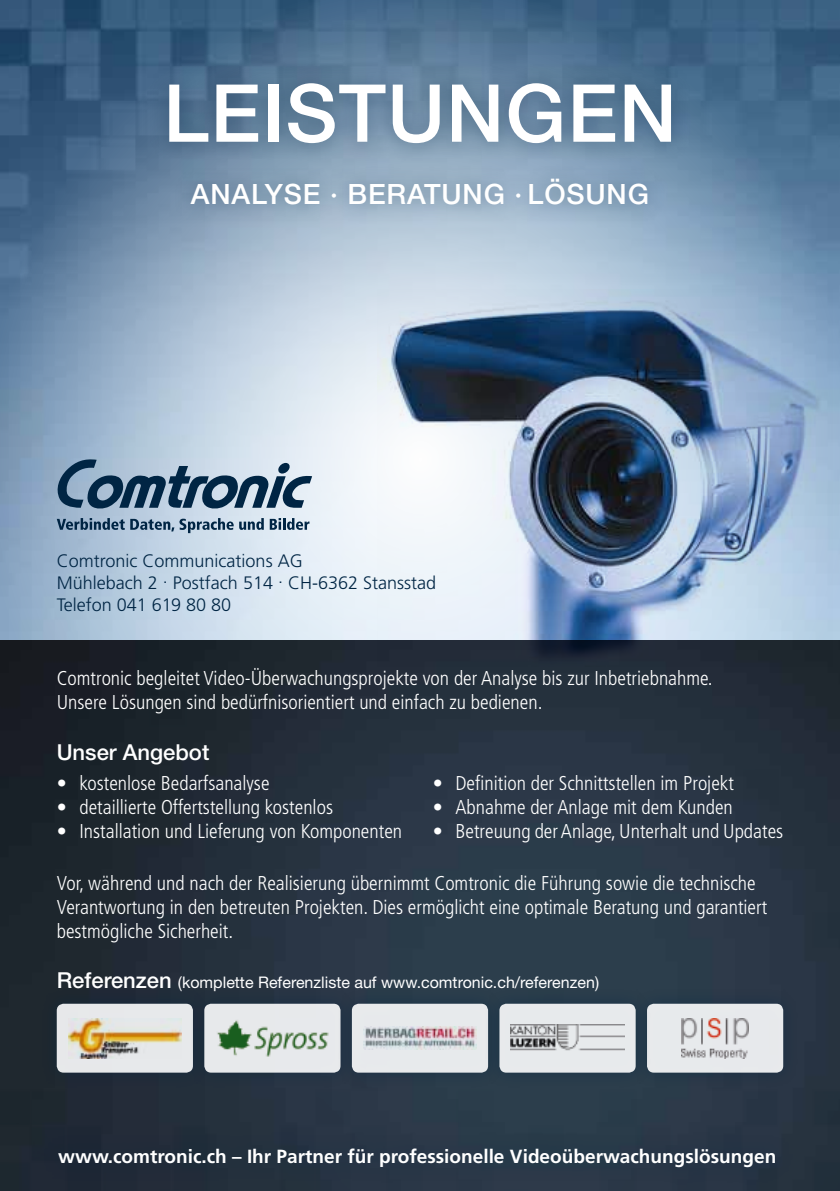
<style>
.page{position:relative;width:840px;height:1191px;background:#fff}
.page>*{position:absolute;margin:0;border:0;box-sizing:border-box;transform-origin:0 0}
.t1{font:500 80px "Helvetica Neue";letter-spacing:.015em;color:#fff}
.t2{font:500 28px "Helvetica Neue";letter-spacing:.03em;color:#fff}
.t3{font:500 22px "Helvetica Neue";color:#fff}
.t4{font:300 condensed 20px/24px "Frutiger";color:#fff}
.t5{font:700 19px "Frutiger";color:#fff}
.t6{font:300 18px/22px "Frutiger";color:#002544}
.t7{font:16px "Helvetica Neue";color:#fff}
.s1{font-weight:500;font-size:22px}
</style>
<div class="page">
<img style="left:0;top:0;width:839px;height:641px">
<img style="left:0;top:641px;width:839px;height:550px">
<img style="left:377px;top:289px;width:454px;height:378px">
<div style="left:41px;top:988px;width:167px;height:100px;background:#1e2836"></div>
<div style="left:57px;top:1003px;width:136px;height:69px;background:#e7e9eb;border-radius:7px"></div>
<img style="left:68px;top:1018px;width:113px;height:40px">
<div style="left:189px;top:988px;width:167px;height:100px;background:#002544;opacity:.45"></div>
<div style="left:204px;top:1003px;width:136px;height:69px;background:#e7e9eb;border-radius:7px"></div>
<img style="left:217px;top:1020px;width:112px;height:37px">
<div style="left:336px;top:988px;width:167px;height:100px;background:#002544;opacity:.45"></div>
<div style="left:351px;top:1003px;width:137px;height:69px;background:#e7eaec;border-radius:7px"></div>
<img style="left:363px;top:1026px;width:113px;height:23px">
<div style="left:631px;top:988px;width:167px;height:100px;background:#283747"></div>
<div style="left:646px;top:1003px;width:136px;height:69px;background:#e7eaec;border-radius:7px"></div>
<img style="left:681px;top:1018px;width:67px;height:40px">
<div style="left:483px;top:988px;width:167px;height:100px;background:#002544;opacity:.45"></div>
<div style="left:499px;top:1003px;width:136px;height:69px;background:#e7eaec;border-radius:7px"></div>
<img style="left:510px;top:1024px;width:114px;height:27px">
<div style="left:148px;top:63px;width:543px;height:162px;background:#002544;opacity:.45"></div>
<div style="left:39px;top:1129px;width:755px;height:57px;background:#002544;opacity:.45"></div>
<svg style="left:57px;top:459px;width:255px;height:50px;background:#748da3"></svg>
<svg style="left:57px;top:518px;width:176px;height:15px;background:#7c95ac"></svg>
<svg style="left:239px;top:518px;width:70px;height:12px"></svg>
<h1 class="t1" style="left:163px;top:66px;width:515px">LEISTUNGEN</h1>
<h2 class="t2" style="left:191px;top:178px;width:197px">Analyse · Bera</h2>
<h2 class="t2" style="left:424px;top:178px;width:32px">tung</h2>
<h2 class="t2" style="left:514px;top:178px;width:136px">· LÖSUNG</h2>
<p class="t6" style="left:57px;top:550px;width:381px">Comtronic Communications AG<br>Mühlebach 2 . Postfach 514 . CH-6362 Stansstad<br>Telefon 041 619 80 80</p>
<p class="t4" style="left:57px;top:667px;width:657px">Comtronic begleitet Video-Überwachungsprojekte von der Analyse bis zur Inbetriebnahme.<br>Unsere Lösungen sind bedürfnisorientiert und einfach zu bedienen.</p>
<p class="t3" style="left:57px;top:739px;width:154px">Unser Angebot</p>
<p class="t4" style="left:57px;top:771px;width:214px">• kostenlose Bedarfsanalyse</p>
<p class="t4" style="left:57px;top:795px;width:277px">• detaillierte Offertstellung kostenlos</p>
<p class="t4" style="left:57px;top:819px;width:346px">• Installation und Lieferung von Komponenten</p>
<p class="t4" style="left:432px;top:771px;width:302px">• Definition der Schnittstellen im Projekt</p>
<p class="t4" style="left:432px;top:795px;width:301px">• Abnahme der Anlage mit dem Kunden</p>
<p class="t4" style="left:432px;top:819px;width:352px">• Betreuung der Anlage, Unterhalt und Updates</p>
<p class="t4" style="left:57px;top:871px;width:711px">Vor, während und nach der Realisierung übernimmt Comtronic die Führung sowie die technische<br>Verantwortung in den betreuten Projekten. Dies ermöglicht eine optimale Beratung und garantiert bestmögliche Sicherheit.</p>
<p class="t7" style="left:57px;top:973px;width:543px"><span class="s1">Referenzen</span> (komplette Referenzliste auf www.comtronic.ch/referenzen)</p>
<p class="t5" style="left:58px;top:1144px;width:719px">www.comtronic.ch – Ihr Partner für professionelle Videoüberwachungslösungen</p>
</div>
